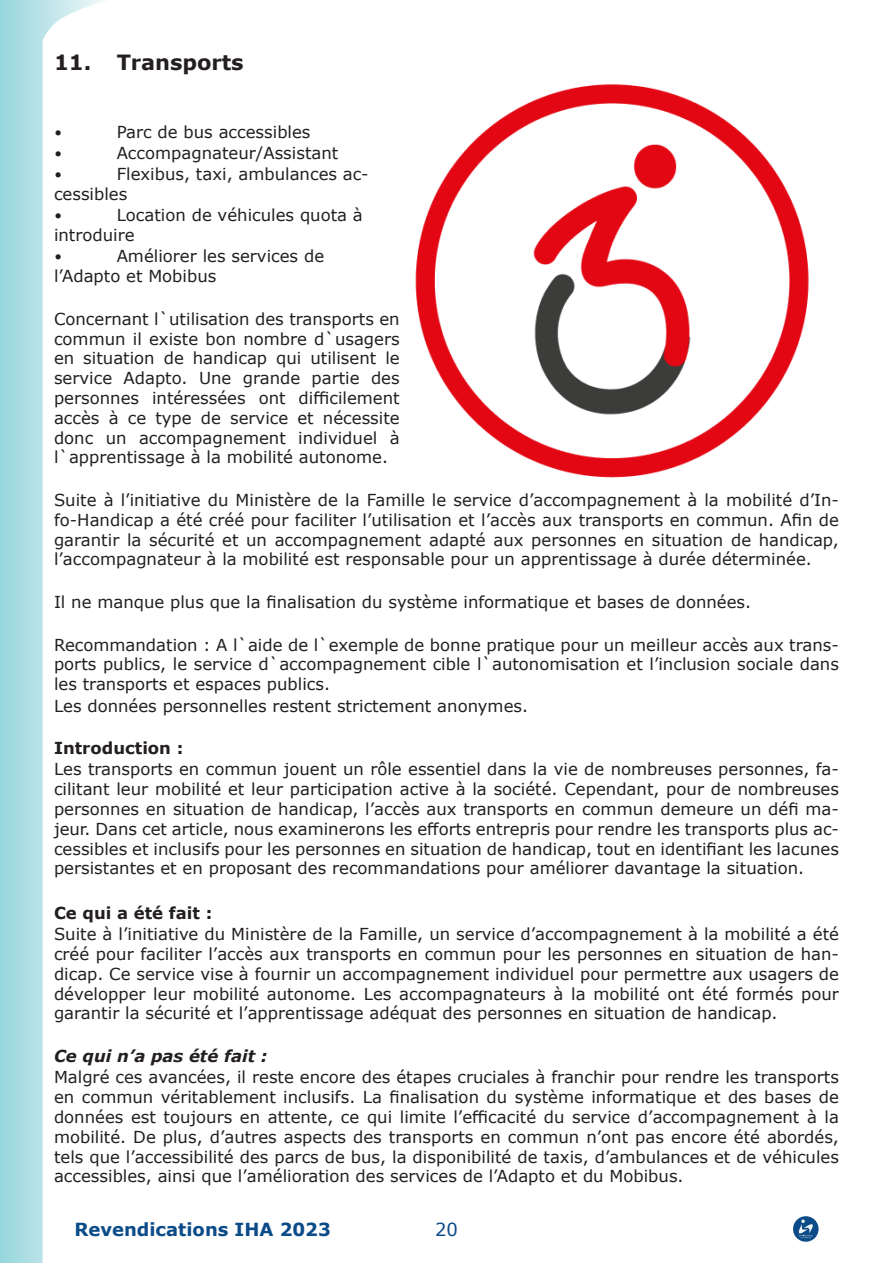
<style>
.page{position:relative;width:893px;height:1263px;background:#fff}
.page>*{position:absolute;margin:0;border:0;box-sizing:border-box;transform-origin:0 0}
.t1{font:700 21px "Verdana";letter-spacing:-.005em;color:#231f20}
.t2{font:700 18px "Verdana";color:#0b4b88}
.t3{font:18px "Verdana";color:#0b4b88}
.Body_Text{font:16.5px/19.8px "Verdana";color:#231f20;text-align:justify}
.Body_Text-2{font:700 16.5px "Verdana";color:#231f20}
.Body_Text-3{font:italic 700 16.5px "Verdana";color:#231f20}
.t4{font:16.5px "Calibri";color:#231f20}
</style>
<div class="page">
<svg style="left:0;top:0;width:107px;height:1263px"></svg>
<svg style="left:793px;top:1216px;width:26px;height:26px"></svg>
<svg style="left:798px;top:1219px;width:16px;height:19px"></svg>
<img style="left:415px;top:84px;width:394px;height:394px">
<p class="t1" style="left:54px;top:48px;width:191px">11. Transports</p>
<p class="t4" style="left:54px;top:121px;width:10px">•</p>
<p class="Body_Text" style="left:117px;top:121px;width:195px">Parc de bus accessibles</p>
<p class="t4" style="left:54px;top:142px;width:10px">•</p>
<p class="Body_Text" style="left:117px;top:143px;width:223px">Accompagnateur/Assistant</p>
<p class="t4" style="left:54px;top:163px;width:10px">•</p>
<p class="Body_Text" style="left:54px;top:164px;width:316px;text-indent:63px">Flexibus, taxi, ambulances ac&shy;cessibles</p>
<p class="t4" style="left:54px;top:204px;width:10px">•</p>
<p class="Body_Text" style="left:54px;top:205px;width:310px;text-indent:63px">Location de véhicules quota à introduire</p>
<p class="t4" style="left:54px;top:245px;width:10px">•</p>
<p class="Body_Text" style="left:54px;top:246px;width:272px;text-indent:63px">Améliorer les services de l’Adapto et Mobibus</p>
<p class="Body_Text" style="left:54px;top:309px;width:347px">Concernant l`utilisation des transports en commun il existe bon nombre d`usagers en situation de handicap qui utilisent le service Adapto. Une grande partie des personnes intéressées ont difficilement accès à ce type de service et nécessite donc un accompagnement individuel à l`apprentissage à la mobilité autonome.</p>
<p class="Body_Text" style="left:54px;top:490px;width:786px">Suite à l’initiative du Ministère de la Famille le service d’accompagnement à la mobilité d’In&shy;fo-Handicap a été créé pour faciliter l’utilisation et l’accès aux transports en commun. Afin de garantir la sécurité et un accompagnement adapté aux personnes en situation de handicap, l’accompagnateur à la mobilité est responsable pour un apprentissage à durée déterminée.</p>
<p class="Body_Text" style="left:54px;top:592px;width:699px">Il ne manque plus que la finalisation du système informatique et bases de données.</p>
<p class="Body_Text" style="left:54px;top:634px;width:786px">Recommandation : A l`aide de l`exemple de bonne pratique pour un meilleur accès aux trans&shy;ports publics, le service d`accompagnement cible l`autonomisation et l’inclusion sociale dans les transports et espaces publics.</p>
<p class="Body_Text" style="left:54px;top:695px;width:476px">Les données personnelles restent strictement anonymes.</p>
<p class="Body_Text-2" style="left:54px;top:736px;width:131px">Introduction :</p>
<p class="Body_Text" style="left:54px;top:759px;width:786px">Les transports en commun jouent un rôle essentiel dans la vie de nombreuses personnes, fa&shy;cilitant leur mobilité et leur participation active à la société. Cependant, pour de nombreuses personnes en situation de handicap, l’accès aux transports en commun demeure un défi ma&shy;jeur. Dans cet article, nous examinerons les efforts entrepris pour rendre les transports plus ac&shy;cessibles et inclusifs pour les personnes en situation de handicap, tout en identifiant les lacunes persistantes et en proposant des recommandations pour améliorer davantage la situation.</p>
<p class="Body_Text-2" style="left:54px;top:901px;width:160px">Ce qui a été fait :</p>
<p class="Body_Text" style="left:54px;top:924px;width:786px">Suite à l’initiative du Ministère de la Famille, un service d’accompagnement à la mobilité a été créé pour faciliter l’accès aux transports en commun pour les personnes en situation de han&shy;dicap. Ce service vise à fournir un accompagnement individuel pour permettre aux usagers de développer leur mobilité autonome. Les accompagnateurs à la mobilité ont été formés pour garantir la sécurité et l’apprentissage adéquat des personnes en situation de handicap.</p>
<p class="Body_Text-3" style="left:54px;top:1044px;width:215px">Ce qui n’a pas été fait :</p>
<p class="Body_Text" style="left:54px;top:1067px;width:786px">Malgré ces avancées, il reste encore des étapes cruciales à franchir pour rendre les transports en commun véritablement inclusifs. La finalisation du système informatique et des bases de données est toujours en attente, ce qui limite l’efficacité du service d’accompagnement à la mobilité. De plus, d’autres aspects des transports en commun n’ont pas encore été abordés, tels que l’accessibilité des parcs de bus, la disponibilité de taxis, d’ambulances et de véhicules accessibles, ainsi que l’amélioration des services de l’Adapto et du Mobibus.</p>
<p class="t2" style="left:74px;top:1216px;width:258px">Revendications IHA 2023</p>
<p class="t3" style="left:435px;top:1217px;width:24px">20</p>
</div>
